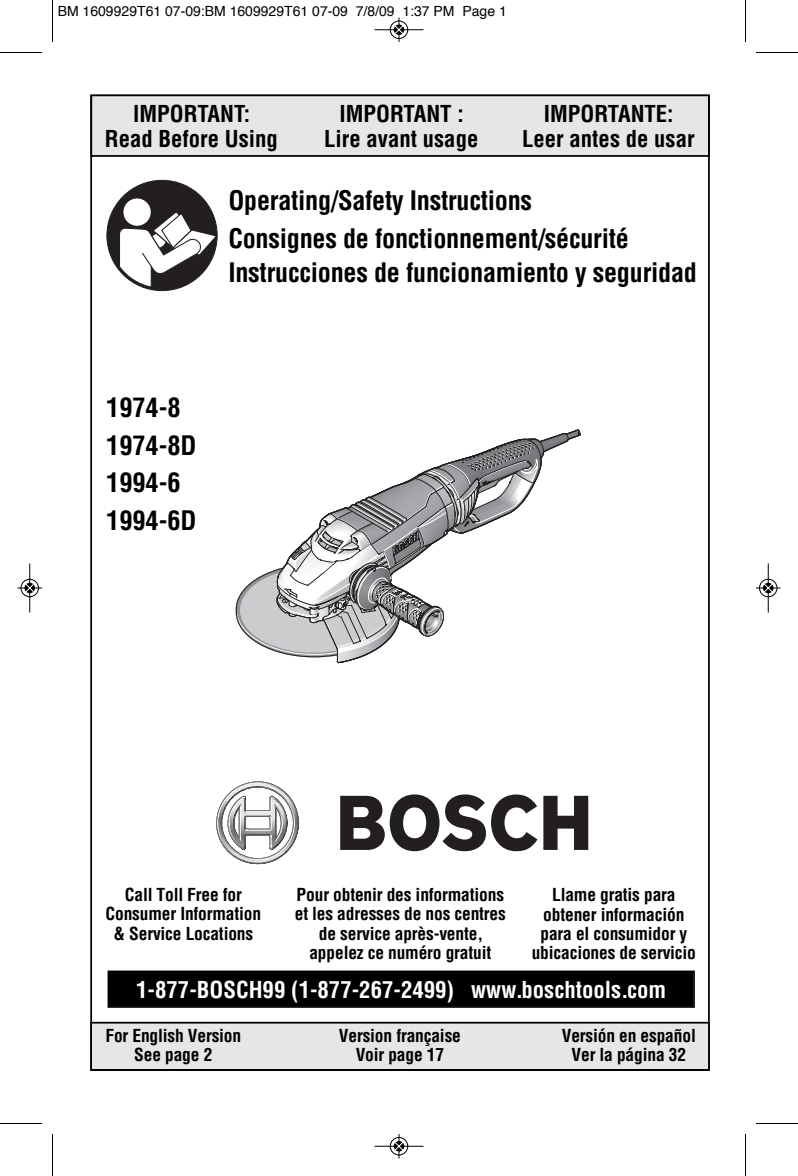
<style>
.page{position:relative;width:798px;height:1176px;background:#fff}
.page>*{position:absolute;margin:0;border:0;box-sizing:border-box;transform-origin:0 0}
.t1{font:700 condensed 26.25px/37.8px "Helvetica";letter-spacing:-.01em;color:#000}
.t2{font:700 condensed 22.75px "Helvetica";color:#000}
.t3{font:700 condensed 22.75px "Helvetica";color:#fff}
.t4{font:700 condensed 17.5px/19.2px "Helvetica";letter-spacing:-.01em;color:#000;text-align:center}
.t5{font:14px "Helvetica";color:#000}
</style>
<div class="page">
<div style="left:92px;top:96px;width:616px;height:59px;background:#e6e6e6"></div>
<div style="left:90px;top:94px;width:620px;height:63px;border:2px solid #000"></div>
<div style="left:107px;top:180px;width:110px;height:111px;background:#231f20;border-radius:50%"></div>
<div style="left:123px;top:198px;width:28px;height:28px;background:#fff;border-radius:50%"></div>
<svg style="left:118px;top:210px;width:100px;height:78px"></svg>
<div style="left:92px;top:1024px;width:616px;height:45px;background:#e6e6e6"></div>
<div style="left:90px;top:1022px;width:620px;height:49px;border:2px solid #000"></div>
<div style="left:109px;top:972px;width:584px;height:34px;background:#000"></div>
<div style="left:108px;top:971px;width:587px;height:37px;border:2px solid #000"></div>
<svg style="left:216px;top:781px;width:83px;height:83px"></svg>
<svg style="left:340px;top:794px;width:197px;height:57px"></svg>
<svg style="left:543px;top:796px;width:45px;height:54px"></svg>
<svg style="left:236px;top:429px;width:345px;height:235px"></svg>
<hr style="left:52px;top:0;width:1px;height:42px;background:#000">
<hr style="left:0;top:52px;width:42px;height:1px;background:#000">
<hr style="left:745px;top:0;width:1px;height:42px;background:#000">
<hr style="left:756px;top:52px;width:42px;height:1px;background:#000">
<hr style="left:52px;top:1134px;width:1px;height:42px;background:#000">
<hr style="left:0;top:1123px;width:42px;height:1px;background:#000">
<hr style="left:745px;top:1134px;width:1px;height:42px;background:#000">
<hr style="left:756px;top:1123px;width:42px;height:1px;background:#000">
<div style="left:390px;top:20px;width:18px;height:19px;border:1px solid #fff;border-radius:50%"></div>
<hr style="left:374px;top:29px;width:50px;height:1px;background:#000">
<div style="left:390px;top:21px;width:18px;height:18px;border:1px solid #000;border-radius:50%"></div>
<svg style="left:395px;top:18px;width:8px;height:24px"></svg>
<div style="left:390px;top:1137px;width:18px;height:19px;border:1px solid #fff;border-radius:50%"></div>
<hr style="left:374px;top:1146px;width:50px;height:1px;background:#000">
<div style="left:390px;top:1137px;width:18px;height:18px;border:1px solid #000;border-radius:50%"></div>
<svg style="left:395px;top:1134px;width:8px;height:24px"></svg>
<div style="left:20px;top:579px;width:19px;height:18px;border:1px solid #fff;border-radius:50%"></div>
<hr style="left:29px;top:564px;width:1px;height:48px;background:#000">
<div style="left:21px;top:579px;width:18px;height:18px;border:1px solid #000;border-radius:50%"></div>
<svg style="left:18px;top:584px;width:24px;height:8px"></svg>
<div style="left:759px;top:579px;width:19px;height:18px;border:1px solid #fff;border-radius:50%"></div>
<hr style="left:768px;top:564px;width:1px;height:48px;background:#000">
<div style="left:759px;top:579px;width:18px;height:18px;border:1px solid #000;border-radius:50%"></div>
<svg style="left:756px;top:584px;width:24px;height:8px"></svg>
<p class="t5" style="left:58px;top:5px;width:451px">BM 1609929T61 07-09:BM 1609929T61 07-09 7/8/09 1:37 PM Page 1</p>
<h2 class="t2" style="left:133px;top:101px;width:118px">IMPORTANT:</h2>
<h2 class="t2" style="left:340px;top:101px;width:126px">IMPORTANT :</h2>
<h2 class="t2" style="left:544px;top:101px;width:131px">IMPORTANTE:</h2>
<h2 class="t2" style="left:105px;top:125px;width:175px">Read Before Using</h2>
<h2 class="t2" style="left:324px;top:125px;width:156px">Lire avant usage</h2>
<h2 class="t2" style="left:522px;top:125px;width:174px">Leer antes de usar</h2>
<h1 class="t1" style="left:228px;top:182px;width:402px">Operating/Safety Instructions<br>Consignes de fonctionnement/sécurité</h1>
<h1 class="t1" style="left:228px;top:254px;width:470px">Instrucciones de funcionamiento y seguridad</h1>
<h1 class="t1" style="left:106px;top:389px;width:92px">1974-8<br>1974-8D<br>1994-6<br>1994-6D</h1>
<p class="t4" style="left:106px;top:885px;width:157px">Call Toll Free for<br>Consumer Information &amp; Service Locations</p>
<p class="t4" style="left:295px;top:886px;width:213px">Pour obtenir des informations et les adresses de nos centres de service après-vente, appelez ce numéro gratuit</p>
<p class="t4" style="left:532px;top:886px;width:166px">Llame gratis para obtener información para el consumidor y ubicaciones de servicio</p>
<h2 class="t3" style="left:136px;top:977px;width:531px">1-877-BOSCH99 (1-877-267-2499) www.boschtools.com</h2>
<p class="t4" style="left:105px;top:1026px;width:137px">For English Version</p>
<p class="t4" style="left:339px;top:1026px;width:124px">Version française</p>
<p class="t4" style="left:562px;top:1026px;width:136px">Versión en español</p>
<p class="t4" style="left:134px;top:1046px;width:80px">See page 2</p>
<p class="t4" style="left:356px;top:1046px;width:90px">Voir page 17</p>
<p class="t4" style="left:572px;top:1046px;width:116px">Ver la página 32</p>
</div>
